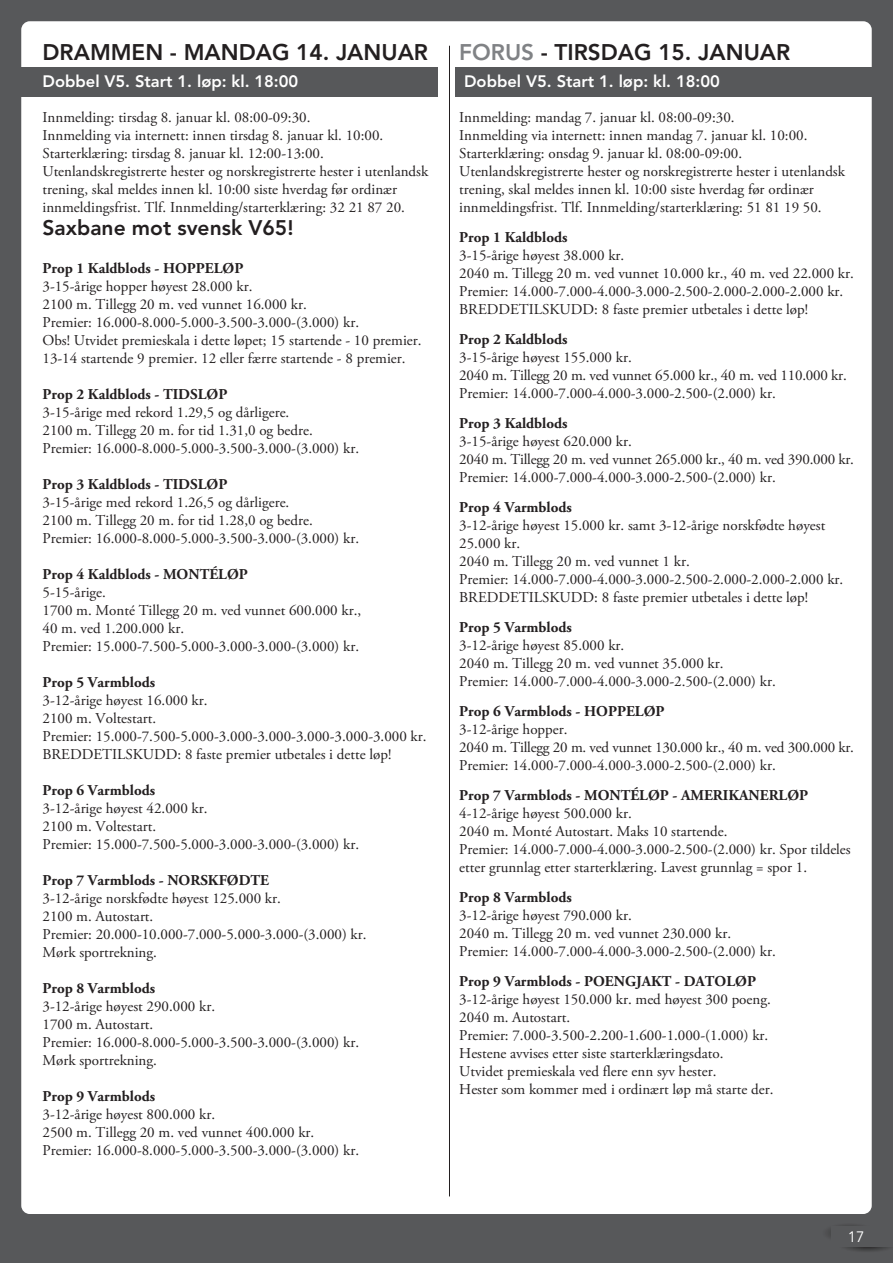
<style>
.page{position:relative;width:893px;height:1263px;background:#57585a}
.page>*{position:absolute;margin:0;border:0;box-sizing:border-box;transform-origin:0 0}
.t1{font:800 22.5px "Avenir";color:#231f20}
.t2{font:800 21px "Avenir";color:#231f20}
.t3{font:800 16.5px "Avenir";color:#fff}
.t4{font:15px/18px "Adobe Garamond Pro";color:#231f20}
.t5{font:700 15px "Adobe Garamond Pro";color:#231f20}
.t6{font:15px "Avenir";color:#fff}
.s1{color:#808285}
</style>
<div class="page">
<div style="left:21px;top:21px;width:851px;height:1193px;background:#fff;border-radius:9px"></div>
<div style="left:0;top:67px;width:438px;height:30px;background:#57585a"></div>
<div style="left:455px;top:67px;width:438px;height:30px;background:#57585a"></div>
<hr style="left:449px;top:46px;width:1px;height:1150px;background:#231f20">
<h1 class="t1" style="left:43px;top:43px;width:387px">DRAMMEN - MANDAG 14. JANUAR</h1>
<p class="t3" style="left:43px;top:74px;width:257px">Dobbel V5. Start 1. løp: kl. 18:00</p>
<p class="t4" style="left:43px;top:109px;width:387px">Innmelding: tirsdag 8. januar kl. 08:00-09:30.<br>Innmelding via internett: innen tirsdag 8. januar kl. 10:00.<br>Starterklæring: tirsdag 8. januar kl. 12:00-13:00.<br>Utenlandskregistrerte hester og norskregistrerte hester i utenlandsk trening, skal meldes innen kl. 10:00 siste hverdag før ordinær innmeldingsfrist. Tlf. Innmelding/starterklæring: 32 21 87 20.</p>
<h2 class="t2" style="left:43px;top:219px;width:253px">Saxbane mot svensk V65!</h2>
<p class="t5" style="left:43px;top:262px;width:202px">Prop 1 Kaldblods - HOPPELØP</p>
<p class="t4" style="left:43px;top:279px;width:381px">3-15-årige hopper høyest 28.000 kr.<br>2100 m. Tillegg 20 m. ved vunnet 16.000 kr.<br>Premier: 16.000-8.000-5.000-3.500-3.000-(3.000) kr.<br>Obs! Utvidet premieskala i dette løpet; 15 startende - 10 premier.<br>13-14 startende 9 premier. 12 eller færre startende - 8 premier.</p>
<p class="t5" style="left:43px;top:388px;width:186px">Prop 2 Kaldblods - TIDSLØP</p>
<p class="t4" style="left:43px;top:405px;width:318px">3-15-årige med rekord 1.29,5 og dårligere.<br>2100 m. Tillegg 20 m. for tid 1.31,0 og bedre.<br>Premier: 16.000-8.000-5.000-3.500-3.000-(3.000) kr.</p>
<p class="t5" style="left:43px;top:478px;width:186px">Prop 3 Kaldblods - TIDSLØP</p>
<p class="t4" style="left:43px;top:495px;width:318px">3-15-årige med rekord 1.26,5 og dårligere.<br>2100 m. Tillegg 20 m. for tid 1.28,0 og bedre.<br>Premier: 16.000-8.000-5.000-3.500-3.000-(3.000) kr.</p>
<p class="t5" style="left:43px;top:568px;width:207px">Prop 4 Kaldblods - MONTÉLØP</p>
<p class="t4" style="left:43px;top:585px;width:320px">5-15-årige.<br>1700 m. Monté Tillegg 20 m. ved vunnet 600.000 kr., 40 m. ved 1.200.000 kr.<br>Premier: 15.000-7.500-5.000-3.000-3.000-(3.000) kr.</p>
<p class="t5" style="left:43px;top:676px;width:114px">Prop 5 Varmblods</p>
<p class="t4" style="left:43px;top:693px;width:386px">3-12-årige høyest 16.000 kr.<br>2100 m. Voltestart.<br>Premier: 15.000-7.500-5.000-3.000-3.000-3.000-3.000-3.000 kr.<br>BREDDETILSKUDD: 8 faste premier utbetales i dette løp!</p>
<p class="t5" style="left:43px;top:784px;width:114px">Prop 6 Varmblods</p>
<p class="t4" style="left:43px;top:801px;width:318px">3-12-årige høyest 42.000 kr.<br>2100 m. Voltestart.<br>Premier: 15.000-7.500-5.000-3.000-3.000-(3.000) kr.</p>
<p class="t5" style="left:43px;top:874px;width:228px">Prop 7 Varmblods - NORSKFØDTE</p>
<p class="t4" style="left:43px;top:891px;width:326px">3-12-årige norskfødte høyest 125.000 kr.<br>2100 m. Autostart.<br>Premier: 20.000-10.000-7.000-5.000-3.000-(3.000) kr.<br>Mørk sportrekning.</p>
<p class="t5" style="left:43px;top:982px;width:114px">Prop 8 Varmblods</p>
<p class="t4" style="left:43px;top:999px;width:318px">3-12-årige høyest 290.000 kr.<br>1700 m. Autostart.<br>Premier: 16.000-8.000-5.000-3.500-3.000-(3.000) kr.<br>Mørk sportrekning.</p>
<p class="t5" style="left:43px;top:1090px;width:114px">Prop 9 Varmblods</p>
<p class="t4" style="left:43px;top:1107px;width:318px">3-12-årige høyest 800.000 kr.<br>2500 m. Tillegg 20 m. ved vunnet 400.000 kr.<br>Premier: 16.000-8.000-5.000-3.500-3.000-(3.000) kr.</p>
<h1 class="t1" style="left:459px;top:43px;width:333px"><span class="s1">FORUS</span> - TIRSDAG 15. JANUAR</h1>
<p class="t3" style="left:464px;top:74px;width:257px">Dobbel V5. Start 1. løp: kl. 18:00</p>
<p class="t4" style="left:459px;top:109px;width:387px">Innmelding: mandag 7. januar kl. 08:00-09:30.<br>Innmelding via internett: innen mandag 7. januar kl. 10:00.<br>Starterklæring: onsdag 9. januar kl. 08:00-09:00.<br>Utenlandskregistrerte hester og norskregistrerte hester i utenlandsk trening, skal meldes innen kl. 10:00 siste hverdag før ordinær innmeldingsfrist. Tlf. Innmelding/starterklæring: 51 81 19 50.</p>
<p class="t5" style="left:459px;top:231px;width:110px">Prop 1 Kaldblods</p>
<p class="t4" style="left:459px;top:247px;width:396px">3-15-årige høyest 38.000 kr.<br>2040 m. Tillegg 20 m. ved vunnet 10.000 kr., 40 m. ved 22.000 kr.<br>Premier: 14.000-7.000-4.000-3.000-2.500-2.000-2.000-2.000 kr.<br>BREDDETILSKUDD: 8 faste premier utbetales i dette løp!</p>
<p class="t5" style="left:459px;top:333px;width:110px">Prop 2 Kaldblods</p>
<p class="t4" style="left:459px;top:349px;width:389px">3-15-årige høyest 155.000 kr.<br>2040 m. Tillegg 20 m. ved vunnet 65.000 kr., 40 m. ved 110.000 kr.<br>Premier: 14.000-7.000-4.000-3.000-2.500-(2.000) kr.</p>
<p class="t5" style="left:459px;top:417px;width:110px">Prop 3 Kaldblods</p>
<p class="t4" style="left:459px;top:433px;width:396px">3-15-årige høyest 620.000 kr.<br>2040 m. Tillegg 20 m. ved vunnet 265.000 kr., 40 m. ved 390.000 kr.<br>Premier: 14.000-7.000-4.000-3.000-2.500-(2.000) kr.</p>
<p class="t5" style="left:459px;top:501px;width:114px">Prop 4 Varmblods</p>
<p class="t4" style="left:459px;top:517px;width:386px">3-12-årige høyest 15.000 kr. samt 3-12-årige norskfødte høyest 25.000 kr.<br>2040 m. Tillegg 20 m. ved vunnet 1 kr.<br>Premier: 14.000-7.000-4.000-3.000-2.500-2.000-2.000-2.000 kr.<br>BREDDETILSKUDD: 8 faste premier utbetales i dette løp!</p>
<p class="t5" style="left:459px;top:621px;width:114px">Prop 5 Varmblods</p>
<p class="t4" style="left:459px;top:637px;width:318px">3-12-årige høyest 85.000 kr.<br>2040 m. Tillegg 20 m. ved vunnet 35.000 kr.<br>Premier: 14.000-7.000-4.000-3.000-2.500-(2.000) kr.</p>
<p class="t5" style="left:459px;top:705px;width:207px">Prop 6 Varmblods - HOPPELØP</p>
<p class="t4" style="left:459px;top:721px;width:396px">3-12-årige hopper.<br>2040 m. Tillegg 20 m. ved vunnet 130.000 kr., 40 m. ved 300.000 kr.<br>Premier: 14.000-7.000-4.000-3.000-2.500-(2.000) kr.</p>
<p class="t5" style="left:459px;top:789px;width:350px">Prop 7 Varmblods - MONTÉLØP - AMERIKANERLØP</p>
<p class="t4" style="left:459px;top:805px;width:393px">4-12-årige høyest 500.000 kr.<br>2040 m. Monté Autostart. Maks 10 startende.<br>Premier: 14.000-7.000-4.000-3.000-2.500-(2.000) kr. Spor tildeles etter grunnlag etter starterklæring. Lavest grunnlag = spor 1.</p>
<p class="t5" style="left:459px;top:891px;width:114px">Prop 8 Varmblods</p>
<p class="t4" style="left:459px;top:907px;width:318px">3-12-årige høyest 790.000 kr.<br>2040 m. Tillegg 20 m. ved vunnet 230.000 kr.<br>Premier: 14.000-7.000-4.000-3.000-2.500-(2.000) kr.</p>
<p class="t5" style="left:459px;top:975px;width:298px">Prop 9 Varmblods - POENGJAKT - DATOLØP</p>
<p class="t4" style="left:459px;top:991px;width:316px">3-12-årige høyest 150.000 kr. med høyest 300 poeng.<br>2040 m. Autostart.<br>Premier: 7.000-3.500-2.200-1.600-1.000-(1.000) kr.<br>Hestene avvises etter siste starterklæringsdato.<br>Utvidet premieskala ved flere enn syv hester.<br>Hester som kommer med i ordinært løp må starte der.</p>
<p class="t6" style="left:848px;top:1231px;width:18px">17</p>
</div>
